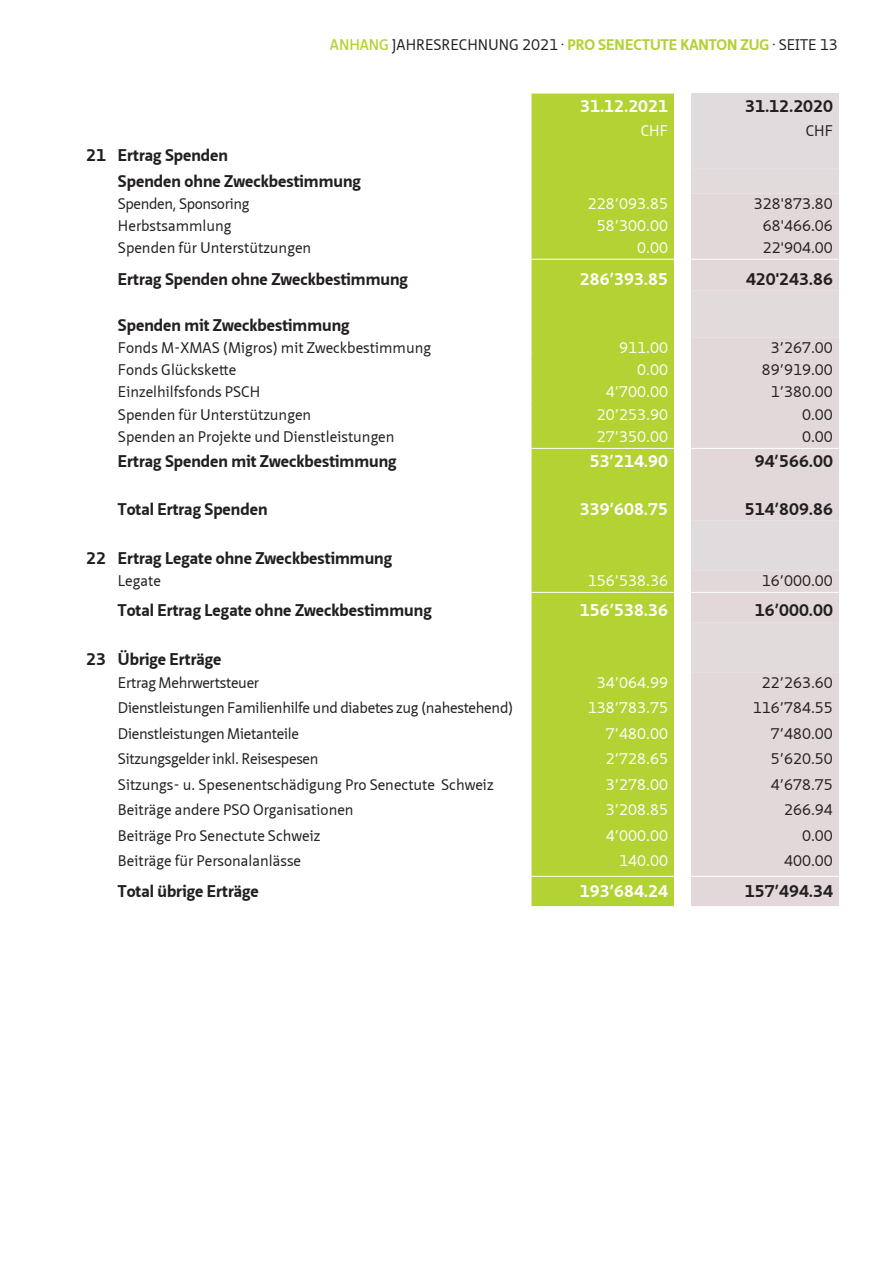
<style>
.page{position:relative;width:893px;height:1263px;background:#fff}
.page>*{position:absolute;margin:0;border:0;box-sizing:border-box;transform-origin:0 0}
.t1{font:700 16.5px/25.5px "Neue Sans Pro";color:#231f20}
.t2{font:700 16.5px "Neue Sans Pro";color:#fff}
.t3{font:15px "Neue Sans Pro";color:#231f20}
.t4{font:15px "Neue Sans Pro";color:#fff}
.t5{font:15px "Neue Sans Pro";letter-spacing:-.02em;color:#231f20}
.t6{font:15px "Neue Sans Pro";letter-spacing:-.025em;color:#231f20}
.s1{font-weight:600;color:#b3d234}
.s2{font-size:7.5px}
.s3{font-weight:700;color:#b3d234}
</style>
<div class="page">
<div style="left:531px;top:94px;width:143px;height:812px;background:#b3d234"></div>
<div style="left:691px;top:94px;width:148px;height:24px;background:#e0dbdd"></div>
<div style="left:691px;top:118px;width:148px;height:25px;background:#e0dbdd"></div>
<div style="left:691px;top:143px;width:148px;height:25px;background:#e0dbdd"></div>
<div style="left:691px;top:337px;width:148px;height:569px;background:#e2d8da"></div>
<div style="left:691px;top:622px;width:148px;height:50px;background:#e2dbdc"></div>
<hr style="left:531px;top:876px;width:143px;height:1px;background:#fff">
<hr style="left:691px;top:876px;width:148px;height:1px;background:#fff">
<hr style="left:531px;top:259px;width:143px;height:1px;background:#fff">
<div style="left:691px;top:168px;width:148px;height:169px;background:#e2d8da"></div>
<hr style="left:691px;top:259px;width:148px;height:1px;background:#fff">
<hr style="left:531px;top:448px;width:143px;height:1px;background:#fff">
<hr style="left:691px;top:448px;width:148px;height:1px;background:#fff">
<hr style="left:531px;top:592px;width:143px;height:1px;background:#fff">
<hr style="left:691px;top:592px;width:148px;height:1px;background:#fff">
<hr style="left:531px;top:381px;width:143px;height:1px;background:#b3d234">
<hr style="left:531px;top:404px;width:143px;height:1px;background:#b3d234">
<hr style="left:531px;top:426px;width:143px;height:1px;background:#b3d234">
<hr style="left:531px;top:359px;width:143px;height:1px;background:#b3d234">
<hr style="left:691px;top:359px;width:148px;height:1px;background:#e2d8da">
<hr style="left:691px;top:381px;width:148px;height:1px;background:#e2d8da">
<hr style="left:691px;top:404px;width:148px;height:1px;background:#e2d8da">
<hr style="left:691px;top:426px;width:148px;height:1px;background:#e2d8da">
<p class="t3" style="left:330px;top:35px;width:509px"><span class="s1">ANHANG</span> JAHRESRECHNUNG 2021 <span class="s2">•</span> <span class="s3">PRO SENECTUTE KANTON ZUG</span> <span class="s2">•</span> SEITE 13</p>
<p class="t2" style="left:580px;top:95px;width:89px">31.12.2021</p>
<p class="t1" style="left:745px;top:93px;width:89px">31.12.2020</p>
<p class="t4" style="left:641px;top:120px;width:29px">CHF</p>
<p class="t3" style="left:806px;top:120px;width:29px">CHF</p>
<p class="t1" style="left:118px;top:142px;width:245px;text-indent:-32px">21 Ertrag Spenden<br>Spenden ohne Zweckbestimmung</p>
<p class="t6" style="left:118px;top:194px;width:133px">Spenden, Sponsoring</p>
<p class="t4" style="left:588px;top:194px;width:82px">228’093.85</p>
<p class="t3" style="left:754px;top:194px;width:81px">328'873.80</p>
<p class="t3" style="left:118px;top:216px;width:115px">Herbstsammlung</p>
<p class="t4" style="left:597px;top:216px;width:73px">58’300.00</p>
<p class="t3" style="left:763px;top:216px;width:72px">68'466.06</p>
<p class="t3" style="left:118px;top:237px;width:195px">Spenden für Unterstützungen</p>
<p class="t4" style="left:637px;top:237px;width:32px">0.00</p>
<p class="t3" style="left:763px;top:237px;width:72px">22'904.00</p>
<p class="t1" style="left:118px;top:266px;width:292px">Ertrag Spenden ohne Zweckbestimmung</p>
<p class="t2" style="left:580px;top:268px;width:90px">286’393.85</p>
<p class="t1" style="left:746px;top:266px;width:88px">420'243.86</p>
<p class="t1" style="left:118px;top:312px;width:233px">Spenden mit Zweckbestimmung</p>
<p class="t3" style="left:118px;top:338px;width:315px">Fonds M-XMAS (Migros) mit Zweckbestimmung</p>
<p class="t4" style="left:619px;top:338px;width:50px">911.00</p>
<p class="t3" style="left:771px;top:338px;width:64px">3’267.00</p>
<p class="t3" style="left:118px;top:360px;width:120px">Fonds Glückskette</p>
<p class="t4" style="left:637px;top:360px;width:32px">0.00</p>
<p class="t3" style="left:762px;top:360px;width:73px">89’919.00</p>
<p class="t3" style="left:118px;top:382px;width:144px">Einzelhilfsfonds PSCH</p>
<p class="t4" style="left:606px;top:382px;width:64px">4’700.00</p>
<p class="t3" style="left:771px;top:382px;width:64px">1’380.00</p>
<p class="t3" style="left:118px;top:404px;width:195px">Spenden für Unterstützungen</p>
<p class="t4" style="left:597px;top:404px;width:73px">20’253.90</p>
<p class="t3" style="left:802px;top:404px;width:32px">0.00</p>
<p class="t3" style="left:118px;top:427px;width:278px">Spenden an Projekte und Dienstleistungen</p>
<p class="t4" style="left:597px;top:427px;width:73px">27’350.00</p>
<p class="t3" style="left:802px;top:427px;width:32px">0.00</p>
<p class="t1" style="left:118px;top:448px;width:280px">Ertrag Spenden mit Zweckbestimmung</p>
<p class="t2" style="left:590px;top:450px;width:80px">53’214.90</p>
<p class="t1" style="left:755px;top:448px;width:80px">94’566.00</p>
<p class="t1" style="left:118px;top:496px;width:151px">Total Ertrag Spenden</p>
<p class="t2" style="left:580px;top:498px;width:90px">339’608.75</p>
<p class="t1" style="left:745px;top:496px;width:90px">514’809.86</p>
<p class="t1" style="left:86px;top:545px;width:308px">22 Ertrag Legate ohne Zweckbestimmung</p>
<p class="t3" style="left:118px;top:571px;width:45px">Legate</p>
<p class="t4" style="left:588px;top:571px;width:82px">156’538.36</p>
<p class="t3" style="left:762px;top:571px;width:73px">16’000.00</p>
<p class="t1" style="left:118px;top:597px;width:315px">Total Ertrag Legate ohne Zweckbestimmung</p>
<p class="t2" style="left:580px;top:599px;width:90px">156’538.36</p>
<p class="t1" style="left:755px;top:597px;width:80px">16’000.00</p>
<p class="t1" style="left:86px;top:646px;width:137px">23 Übrige Erträge</p>
<p class="t5" style="left:118px;top:673px;width:143px">Ertrag Mehrwertsteuer</p>
<p class="t4" style="left:597px;top:673px;width:73px">34’064.99</p>
<p class="t3" style="left:762px;top:673px;width:73px">22’263.60</p>
<p class="t5" style="left:118px;top:698px;width:397px">Dienstleistungen Familienhilfe und diabetes zug (nahestehend)</p>
<p class="t4" style="left:588px;top:698px;width:82px">138’783.75</p>
<p class="t3" style="left:753px;top:698px;width:82px">116’784.55</p>
<p class="t5" style="left:118px;top:724px;width:182px">Dienstleistungen Mietanteile</p>
<p class="t4" style="left:606px;top:724px;width:64px">7’480.00</p>
<p class="t3" style="left:771px;top:724px;width:64px">7’480.00</p>
<p class="t5" style="left:118px;top:749px;width:202px">Sitzungsgelder inkl. Reisespesen</p>
<p class="t4" style="left:606px;top:749px;width:64px">2’728.65</p>
<p class="t3" style="left:771px;top:749px;width:64px">5’620.50</p>
<p class="t3" style="left:118px;top:775px;width:377px">Sitzungs- u. Spesenentschädigung Pro Senectute Schweiz</p>
<p class="t4" style="left:606px;top:775px;width:64px">3’278.00</p>
<p class="t3" style="left:771px;top:775px;width:64px">4’678.75</p>
<p class="t3" style="left:118px;top:800px;width:237px">Beiträge andere PSO Organisationen</p>
<p class="t4" style="left:606px;top:800px;width:64px">3’208.85</p>
<p class="t3" style="left:784px;top:800px;width:50px">266.94</p>
<p class="t3" style="left:118px;top:826px;width:204px">Beiträge Pro Senectute Schweiz</p>
<p class="t4" style="left:606px;top:826px;width:64px">4’000.00</p>
<p class="t3" style="left:802px;top:826px;width:32px">0.00</p>
<p class="t3" style="left:118px;top:851px;width:185px">Beiträge für Personalanlässe</p>
<p class="t4" style="left:619px;top:851px;width:50px">140.00</p>
<p class="t3" style="left:784px;top:851px;width:50px">400.00</p>
<p class="t1" style="left:118px;top:878px;width:142px">Total übrige Erträge</p>
<p class="t2" style="left:580px;top:881px;width:90px">193’684.24</p>
<p class="t1" style="left:745px;top:878px;width:90px">157’494.34</p>
</div>
